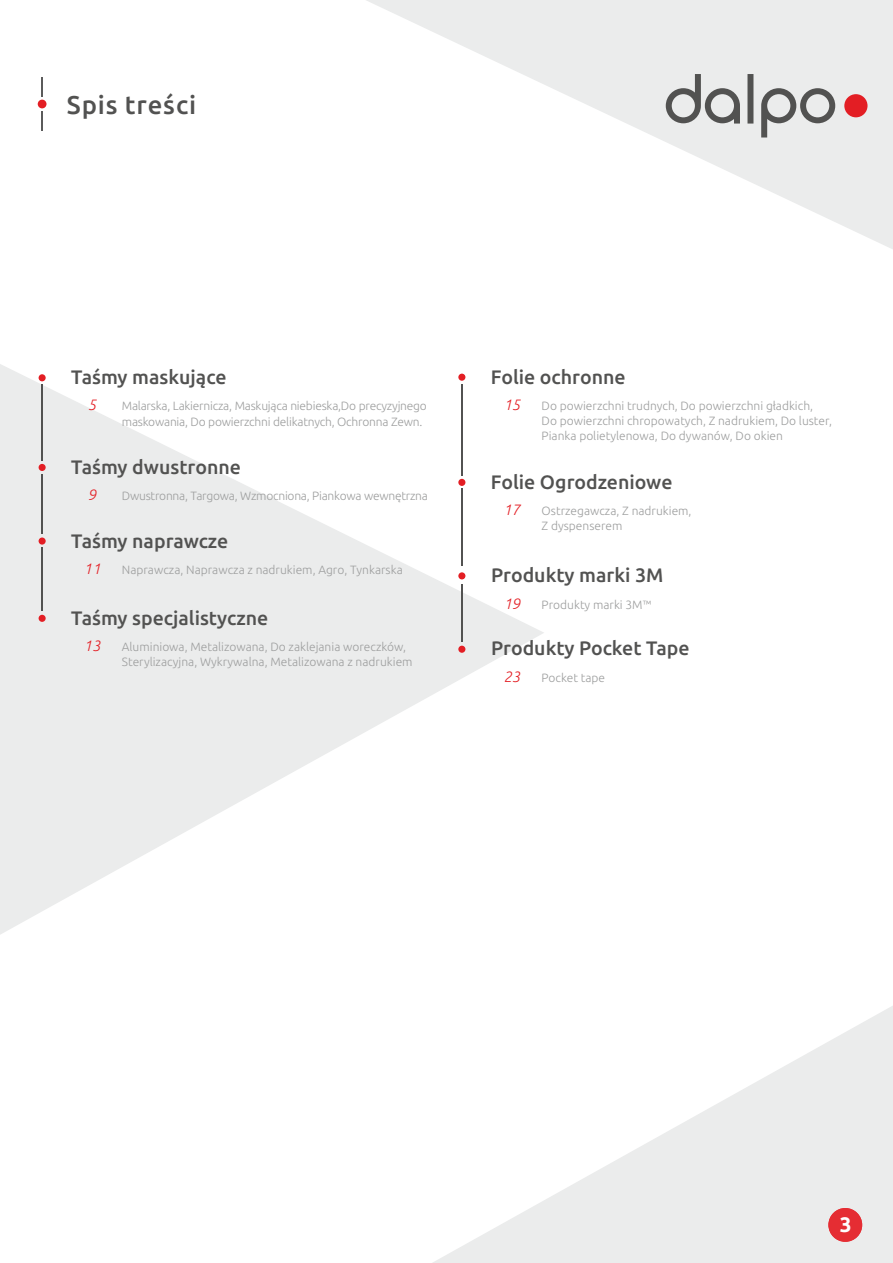
<style>
.page{position:relative;width:893px;height:1263px;background:#fff}
.page>*{position:absolute;margin:0;border:0;box-sizing:border-box;transform-origin:0 0}
.t1{font:500 25.65px "Ubuntu";letter-spacing:.035em;color:#525251}
.t2{font:700 21px "Ubuntu";color:#fefefe}
.t3{font:500 19.5px "Ubuntu";color:#525251}
.t4{font:italic 300 15px "Ubuntu";color:#e31e24}
.t5{font:300 12px/15.1px "Ubuntu";color:#9d9e9e}
.t6{font:300 12px/15.1px "Ubuntu";letter-spacing:-.02em;color:#9d9e9e}
</style>
<div class="page">
<svg style="left:0;top:364px;width:544px;height:571px;fill:#f0f1f1"></svg>
<svg style="left:433px;top:1006px;width:460px;height:257px"></svg>
<svg style="left:366px;top:0;width:527px;height:249px"></svg>
<div style="left:828px;top:1208px;width:34px;height:34px;background:#e52d33;border-radius:50%"></div>
<hr style="left:41px;top:77px;width:2px;height:20px;background:#5b5b5b">
<hr style="left:41px;top:111px;width:2px;height:20px;background:#5b5b5b">
<div style="left:38px;top:100px;width:9px;height:8px;background:#e31e24;border-radius:50%"></div>
<svg style="left:666px;top:74px;width:169px;height:63px;background:#c2c3c3"></svg>
<div style="left:844px;top:94px;width:23px;height:23px;background:#e31e24;border-radius:50%"></div>
<div style="left:39px;top:374px;width:7px;height:7px;background:#e31e24;border-radius:50%"></div>
<div style="left:39px;top:464px;width:7px;height:7px;background:#e31e24;border-radius:50%"></div>
<div style="left:39px;top:537px;width:7px;height:8px;background:#e31e24;border-radius:50%"></div>
<div style="left:39px;top:615px;width:7px;height:7px;background:#e31e24;border-radius:50%"></div>
<hr style="left:41px;top:384px;width:2px;height:77px;background:#525251">
<hr style="left:41px;top:474px;width:2px;height:60px;background:#525251">
<hr style="left:41px;top:548px;width:2px;height:63px;background:#525251">
<div style="left:458px;top:374px;width:7px;height:7px;background:#e31e24;border-radius:50%"></div>
<div style="left:458px;top:479px;width:7px;height:7px;background:#e31e24;border-radius:50%"></div>
<hr style="left:461px;top:384px;width:2px;height:92px;background:#525251">
<hr style="left:461px;top:489px;width:2px;height:77px;background:#525251">
<div style="left:458px;top:572px;width:7px;height:7px;background:#e31e24;border-radius:50%"></div>
<hr style="left:461px;top:585px;width:2px;height:57px;background:#525251">
<div style="left:458px;top:646px;width:7px;height:7px;background:#e31e24;border-radius:50%"></div>
<h1 class="t1" style="left:67px;top:94px;width:131px">Spis treści</h1>
<h3 class="t3" style="left:71px;top:369px;width:157px">Taśmy maskujące</h3>
<p class="t6" style="left:122px;top:399px;width:306px">Malarska, Lakiernicza, Maskująca niebieska,Do precyzyjnego maskowania, Do powierzchni delikatnych, Ochronna Zewn.</p>
<p class="t4" style="left:88px;top:399px;width:10px">5</p>
<h3 class="t3" style="left:71px;top:459px;width:171px">Taśmy dwustronne</h3>
<p class="t4" style="left:88px;top:488px;width:10px">9</p>
<p class="t6" style="left:122px;top:489px;width:308px">Dwustronna, Targowa, Wzmocniona, Piankowa wewnętrzna</p>
<h3 class="t3" style="left:71px;top:532px;width:159px">Taśmy naprawcze</h3>
<p class="t4" style="left:84px;top:562px;width:18px">11</p>
<p class="t5" style="left:122px;top:562px;width:282px">Naprawcza, Naprawcza z nadrukiem, Agro, Tynkarska</p>
<h3 class="t3" style="left:71px;top:610px;width:199px">Taśmy specjalistyczne</h3>
<p class="t5" style="left:122px;top:640px;width:292px">Aluminiowa, Metalizowana, Do zaklejania woreczków,<br>Sterylizacyjna, Wykrywalna, Metalizowana z nadrukiem</p>
<p class="t4" style="left:84px;top:639px;width:18px">13</p>
<h3 class="t3" style="left:491px;top:369px;width:136px">Folie ochronne</h3>
<p class="t5" style="left:542px;top:399px;width:292px">Do powierzchni trudnych, Do powierzchni gładkich,<br>Do powierzchni chropowatych, Z nadrukiem, Do luster,<br>Pianka polietylenowa, Do dywanów, Do okien</p>
<p class="t4" style="left:503px;top:398px;width:18px">15</p>
<h3 class="t3" style="left:491px;top:474px;width:183px">Folie Ogrodzeniowe</h3>
<p class="t5" style="left:542px;top:504px;width:151px">Ostrzegawcza, Z nadrukiem,<br>Z dyspenserem</p>
<p class="t4" style="left:503px;top:503px;width:18px">17</p>
<h3 class="t3" style="left:491px;top:567px;width:174px">Produkty marki 3M</h3>
<p class="t4" style="left:503px;top:597px;width:18px">19</p>
<p class="t5" style="left:542px;top:597px;width:111px">Produkty marki 3M™</p>
<h3 class="t3" style="left:491px;top:640px;width:200px">Produkty Pocket Tape</h3>
<p class="t4" style="left:503px;top:670px;width:18px">23</p>
<p class="t5" style="left:542px;top:670px;width:65px">Pocket tape</p>
<h2 class="t2" style="left:840px;top:1216px;width:13px">3</h2>
</div>
